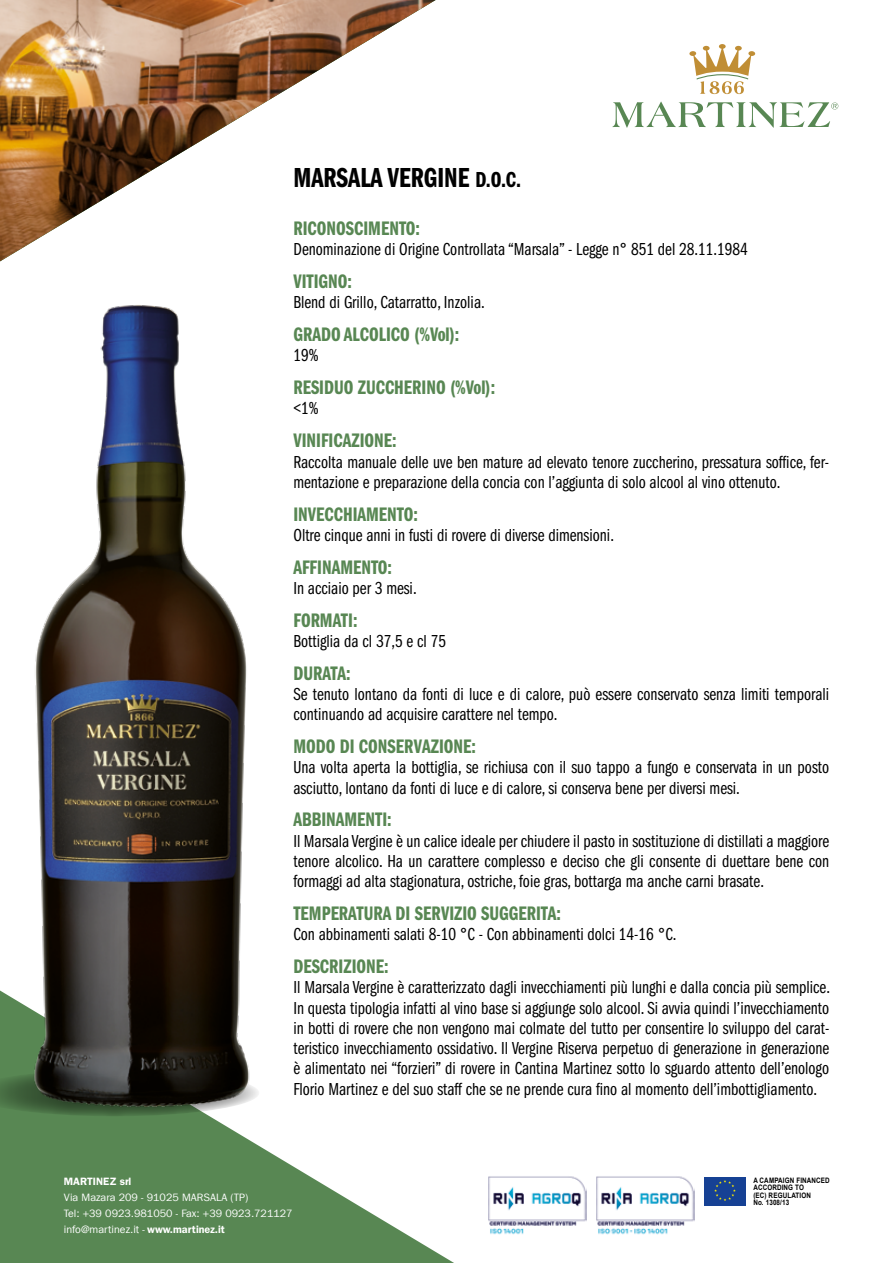
<style>
.page{position:relative;width:893px;height:1263px;background:#fff}
.page>*{position:absolute;margin:0;border:0;box-sizing:border-box;transform-origin:0 0}
.t1{font:28.5px "Franklin Gothic Demi Cmpr";color:#000}
.t2{font:20.25px "ITC Franklin Gothic Std Dm Cp";color:#588753}
.t3{font:18px/20.2px "ITC Franklin Gothic Std Bk Cp";color:#000}
.t4{font:10.65px/16px "Franklin Gothic LT Com";color:#fff}
.t5{font:600 10.65px "Franklin Gothic";color:#fff}
.t6{font:700 7.5px/7.5px "Arial";letter-spacing:.02em;color:#000;scale:.84 1}
.s1{font-size:22.5px}
.s2{font-family:"Franklin Gothic";font-weight:600}
</style>
<div class="page">
<svg style="left:612px;top:102px;width:226px;height:26px"></svg>
<svg style="left:689px;top:44px;width:66px;height:50px"></svg>
<div style="left:704px;top:1177px;width:42px;height:29px;background:#164194"></div>
<svg style="left:714px;top:1180px;width:22px;height:21px"></svg>
<img style="left:488px;top:1176px;width:98px;height:59px">
<img style="left:596px;top:1176px;width:98px;height:59px">
<svg style="left:0;top:1129px;width:454px;height:134px;fill:#588753"></svg>
<img style="left:0;top:0;width:436px;height:261px">
<img style="left:0;top:261px;width:258px;height:868px">
<h1 class="t1" style="left:293px;top:161px;width:229px">MARSALA VERGINE <span class="s1">D.O.C.</span></h1>
<p class="t2" style="left:293px;top:217px;width:128px">RICONOSCIMENTO:</p>
<p class="t3" style="left:293px;top:239px;width:456px">Denominazione di Origine Controllata “Marsala” - Legge n° 851 del 28.11.1984</p>
<p class="t2" style="left:293px;top:270px;width:60px">VITIGNO:</p>
<p class="t3" style="left:293px;top:293px;width:193px">Blend di Grillo, Catarratto, Inzolia.</p>
<p class="t2" style="left:293px;top:323px;width:167px">GRADO ALCOLICO (%Vol):</p>
<p class="t3" style="left:293px;top:346px;width:27px">19%</p>
<p class="t2" style="left:293px;top:376px;width:203px">RESIDUO ZUCCHERINO (%Vol):</p>
<p class="t3" style="left:293px;top:399px;width:27px">&lt;1%</p>
<p class="t2" style="left:293px;top:429px;width:105px">VINIFICAZIONE:</p>
<p class="t3" style="left:293px;top:452px;width:537px">Raccolta manuale delle uve ben mature ad elevato tenore zuccherino, pressatura soffice, fer&shy;mentazione e preparazione della concia con l’aggiunta di solo alcool al vino ottenuto.</p>
<p class="t2" style="left:293px;top:503px;width:126px">INVECCHIAMENTO:</p>
<p class="t3" style="left:293px;top:525px;width:322px">Oltre cinque anni in fusti di rovere di diverse dimensioni.</p>
<p class="t2" style="left:293px;top:556px;width:100px">AFFINAMENTO:</p>
<p class="t3" style="left:293px;top:578px;width:125px">In acciaio per 3 mesi.</p>
<p class="t2" style="left:293px;top:609px;width:66px">FORMATI:</p>
<p class="t3" style="left:293px;top:631px;width:154px">Bottiglia da cl 37,5 e cl 75</p>
<p class="t2" style="left:293px;top:662px;width:59px">DURATA:</p>
<p class="t3" style="left:293px;top:684px;width:537px">Se tenuto lontano da fonti di luce e di calore, può essere conservato senza limiti temporali continuando ad acquisire carattere nel tempo.</p>
<p class="t2" style="left:293px;top:735px;width:184px">MODO DI CONSERVAZIONE:</p>
<p class="t3" style="left:293px;top:757px;width:537px">Una volta aperta la bottiglia, se richiusa con il suo tappo a fungo e conservata in un posto asciutto, lontano da fonti di luce e di calore, si conserva bene per diversi mesi.</p>
<p class="t2" style="left:293px;top:808px;width:100px">ABBINAMENTI:</p>
<p class="t3" style="left:293px;top:831px;width:537px;text-align:justify">Il Marsala Vergine è un calice ideale per chiudere il pasto in sostituzione di distillati a maggiore tenore alcolico. Ha un carattere complesso e deciso che gli consente di duettare bene con formaggi ad alta stagionatura, ostriche, foie gras, bottarga ma anche carni brasate.</p>
<p class="t2" style="left:293px;top:902px;width:269px">TEMPERATURA DI SERVIZIO SUGGERITA:</p>
<p class="t3" style="left:293px;top:924px;width:385px">Con abbinamenti salati 8-10 °C - Con abbinamenti dolci 14-16 °C.</p>
<p class="t2" style="left:293px;top:955px;width:97px">DESCRIZIONE:</p>
<p class="t3" style="left:293px;top:977px;width:538px;text-align:justify">Il Marsala Vergine è caratterizzato dagli invecchiamenti più lunghi e dalla concia più semplice.<br>In questa tipologia infatti al vino base si aggiunge solo alcool. Si avvia quindi l’invecchiamento in botti di rovere che non vengono mai colmate del tutto per consentire lo sviluppo del carat&shy;teristico invecchiamento ossidativo. Il Vergine Riserva perpetuo di generazione in generazione è alimentato nei “forzieri” di rovere in Cantina Martinez sotto lo sguardo attento dell’enologo Florio Martinez e del suo staff che se ne prende cura fino al momento dell’imbottigliamento.</p>
<p class="t5" style="left:64px;top:1175px;width:69px">MARTINEZ srl</p>
<p class="t4" style="left:64px;top:1189px;width:230px">Via Mazara 209 - 91025 MARSALA (TP)<br>Tel: +39 0923.981050 - Fax: +39 0923.721127 info@martinez.it - <span class="s2">www.martinez.it</span></p>
<p class="t6" style="left:753px;top:1177px;width:93px">A CAMPAIGN FINANCED<br>ACCORDING TO<br>(EC) REGULATION<br>No. 1308/13</p>
</div>
